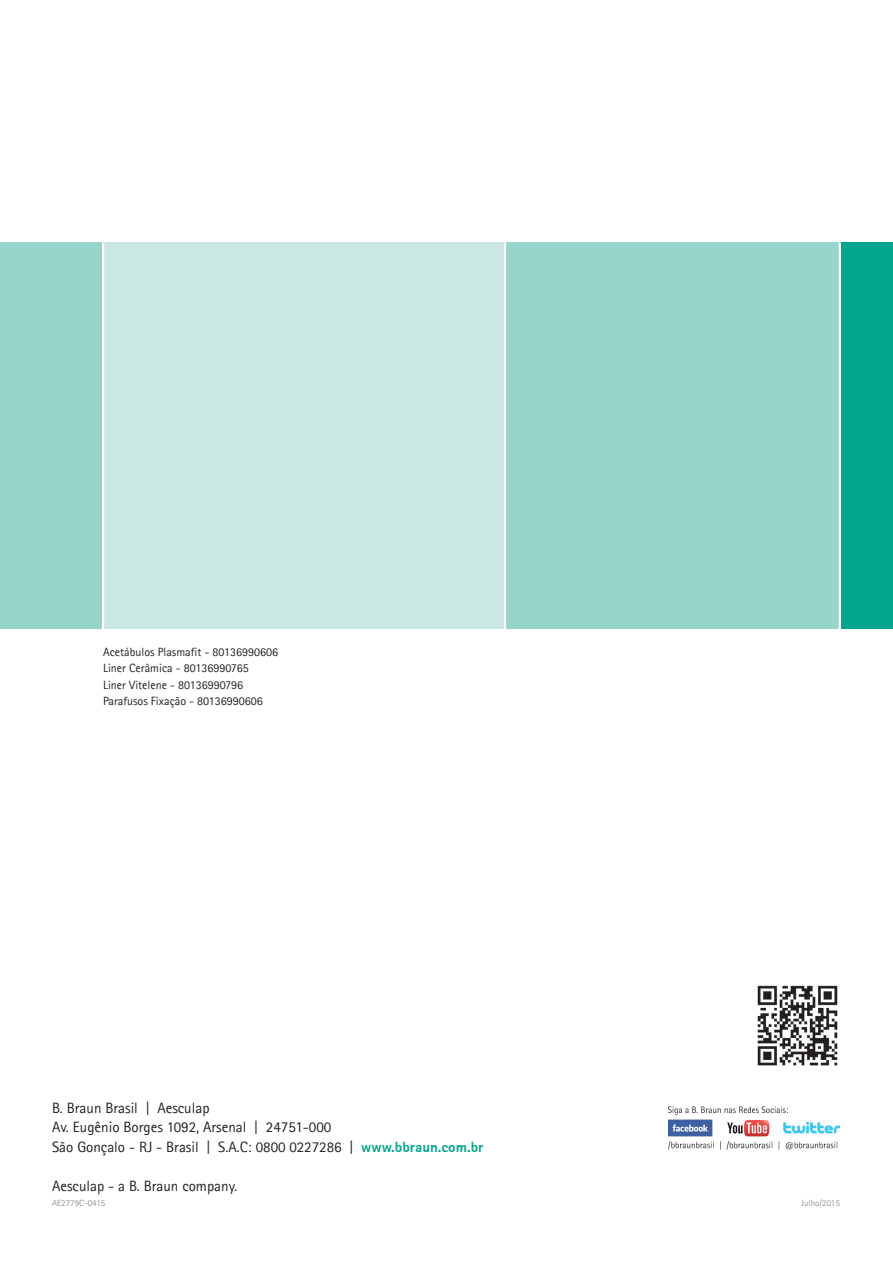
<style>
.page{position:relative;width:893px;height:1263px;background:#fff}
.page>*{position:absolute;margin:0;border:0;box-sizing:border-box;transform-origin:0 0}
.t1{font:15px/19.5px "Rotis Sans Serif";color:#231f20}
.t2{font:12px/16.5px "Rotis Sans Serif";color:#231f20}
.t3{font:9px "Rotis Sans Serif";color:#939598}
.s1{font-weight:700;color:#00a78e}
</style>
<div class="page">
<div style="left:840px;top:242px;width:53px;height:387px;background:#00a78e"></div>
<div style="left:505px;top:242px;width:335px;height:387px;background:#97d5cb"></div>
<div style="left:103px;top:242px;width:402px;height:387px;background:#cae7e2"></div>
<div style="left:0;top:242px;width:103px;height:387px;background:#97d5cb"></div>
<hr style="left:839px;top:242px;width:2px;height:387px;background:#fff">
<hr style="left:102px;top:242px;width:2px;height:387px;background:#fff">
<hr style="left:504px;top:242px;width:2px;height:387px;background:#fff">
<img style="left:668px;top:1107px;width:172px;height:42px">
<img style="left:757px;top:985px;width:81px;height:81px">
<p class="t2" style="left:103px;top:643px;width:177px">Acetábulos Plasmafit - 80136990606<br>Liner Cerâmica - 80136990765<br>Liner Vitelene - 80136990796<br>Parafusos Fixação - 80136990606</p>
<p class="t1" style="left:52px;top:1098px;width:433px">B. Braun Brasil | Aesculap<br>Av. Eugênio Borges 1092, Arsenal | 24751-000<br>São Gonçalo - RJ - Brasil | S.A.C: 0800 0227286 | <span class="s1">www.bbraun.com.br</span></p>
<p class="t1" style="left:52px;top:1176px;width:187px">Aesculap - a B. Braun company.</p>
<p class="t3" style="left:52px;top:1198px;width:55px">AE2779C-0415</p>
<p class="t3" style="left:801px;top:1198px;width:40px">Julho/2015</p>
</div>
